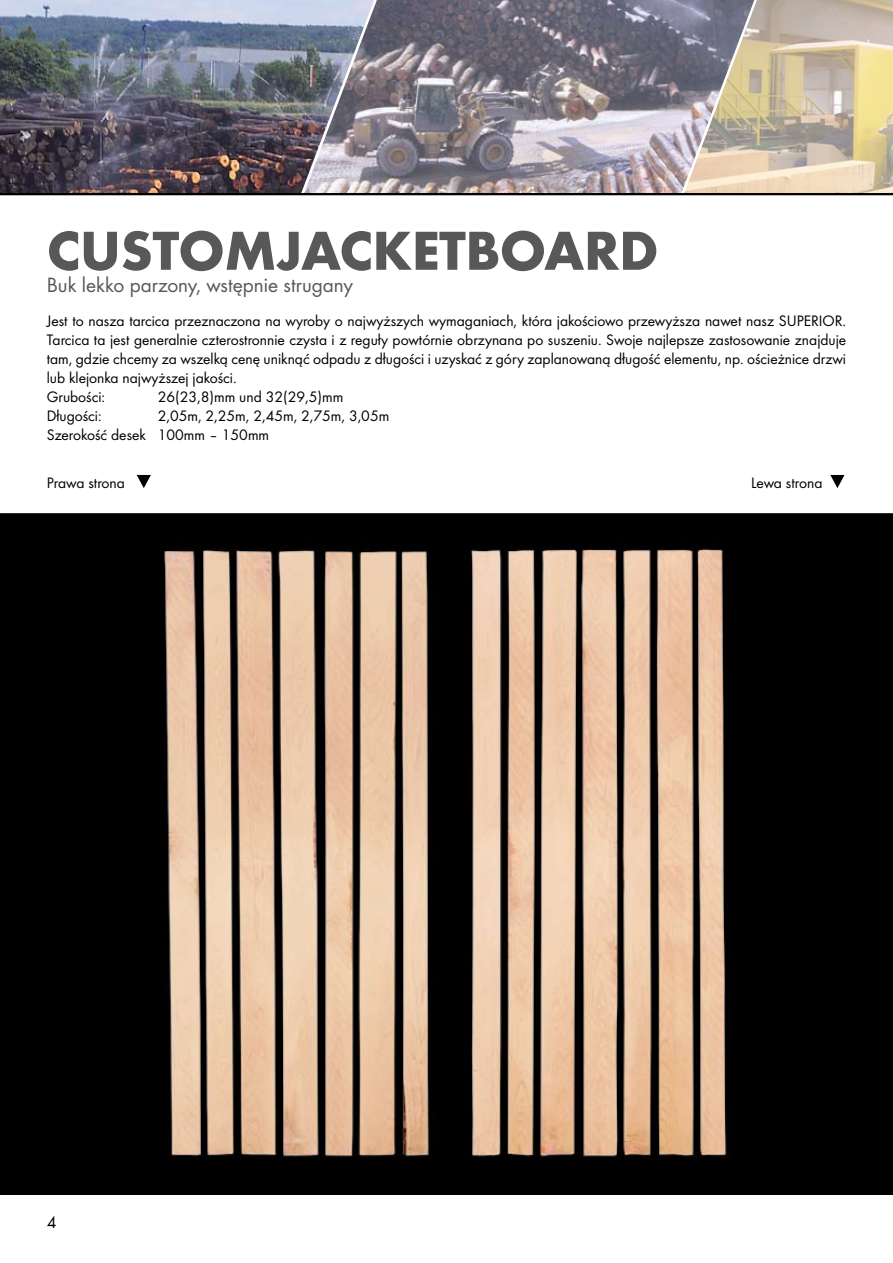
<style>
.page{position:relative;width:893px;height:1263px;background:#fff}
.page>*{position:absolute;margin:0;border:0;box-sizing:border-box;transform-origin:0 0}
.t1{font:700 57px "Futura TGR";letter-spacing:-.01em;color:#58585a}
.t2{font:21.45px "Futura Boo";color:#58585a}
.t3{font:17.25px "Futura T Boo";color:#000}
.t4{font:15.75px/18.9px "Futura Boo";color:#000}
</style>
<div class="page">
<img style="left:374px;top:0;width:310px;height:193px">
<img style="left:0;top:0;width:374px;height:193px">
<img style="left:684px;top:0;width:209px;height:193px">
<div style="left:0;top:513px;width:893px;height:682px;background:#000"></div>
<svg style="left:137px;top:475px;width:14px;height:13px"></svg>
<svg style="left:830px;top:475px;width:14px;height:13px"></svg>
<img style="left:164px;top:539px;width:572px;height:626px">
<h1 class="t1" style="left:47px;top:217px;width:613px">CUSTOMJACKETBOARD</h1>
<h2 class="t2" style="left:47px;top:273px;width:308px">Buk lekko parzony, wstępnie strugany</h2>
<p class="t4" style="left:47px;top:311px;width:801px">Jest to nasza tarcica przeznaczona na wyroby o najwyższych wymaganiach, która jakościowo przewyższa nawet nasz SUPERIOR.<br>Tarcica ta jest generalnie czterostronnie czysta i z reguły powtórnie obrzynana po suszeniu. Swoje najlepsze zastosowanie znajduje tam, gdzie chcemy za wszelką cenę uniknąć odpadu z długości i uzyskać z góry zaplanowaną długość elementu, np. ościeżnice drzwi lub klejonka najwyższej jakości.<br>Grubości:</p>
<p class="t4" style="left:158px;top:387px;width:187px">26(23,8)mm und 32(29,5)mm</p>
<p class="t4" style="left:47px;top:406px;width:56px">Długości:</p>
<p class="t4" style="left:47px;top:406px;width:344px;text-indent:111px">2,05m, 2,25m, 2,45m, 2,75m, 3,05m<br>Szerokość desek 100mm – 150mm</p>
<p class="t4" style="left:47px;top:473px;width:80px">Prawa strona</p>
<p class="t4" style="left:751px;top:473px;width:73px">Lewa strona</p>
<p class="t3" style="left:47px;top:1212px;width:11px">4</p>
</div>
